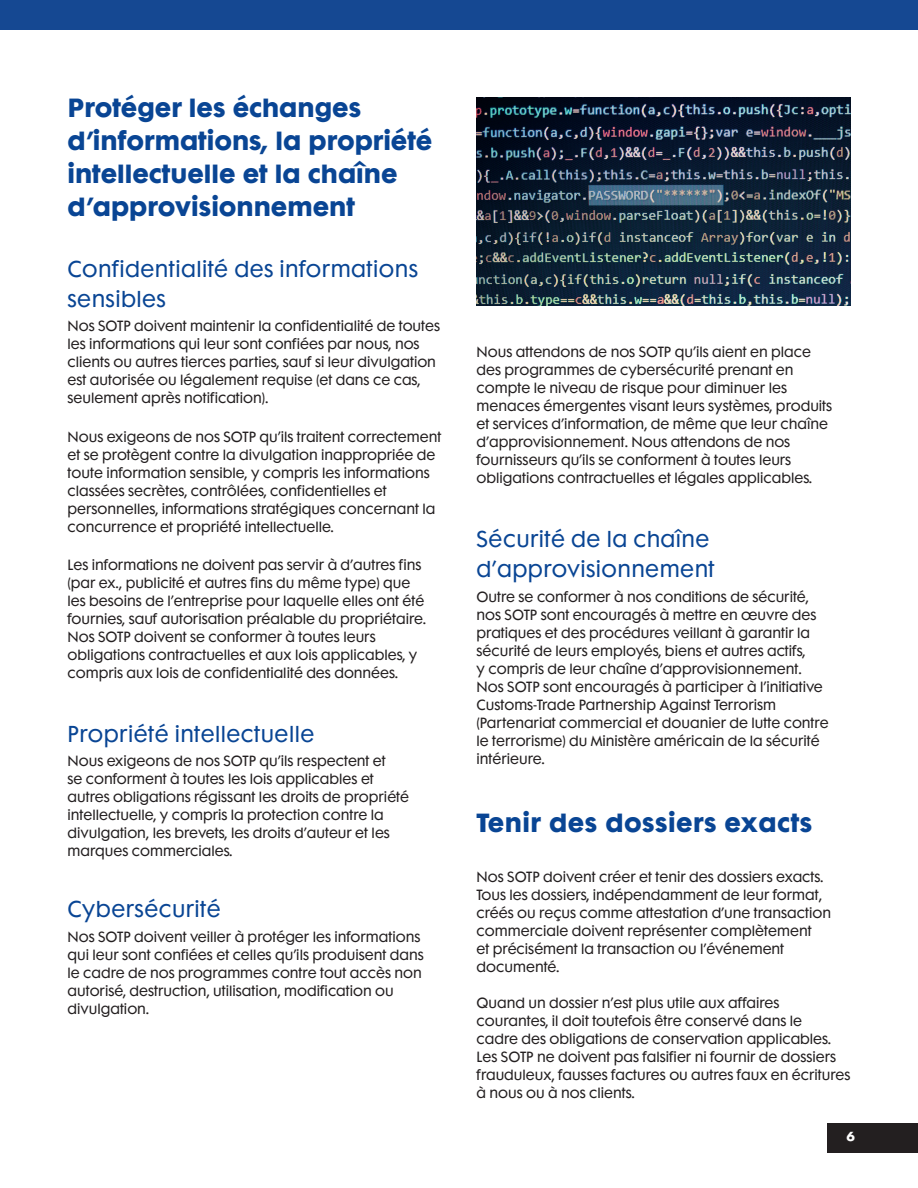
<style>
.page{position:relative;width:918px;height:1188px;background:#fff}
.page>*{position:absolute;margin:0;border:0;box-sizing:border-box;transform-origin:0 0}
.H2_BLUE{font:700 24px/33px "Futura Maxi Std";color:#094594}
.H2_BLUE-2{font:700 24px "Futura Maxi Std";letter-spacing:.02em;color:#094594}
.H2_BLUE-3{font:21px/30px "Futura Maxi Std";letter-spacing:.02em;color:#094594}
.body_-_body_text{font:13.5px/18px "Futura Maxi Std";color:#231f20}
.t1{font:700 12px "Futura Maxi Std";color:#fff}
</style>
<div class="page">
<div style="left:827px;top:1123px;width:91px;height:29px;background:#231f20"></div>
<img style="left:477px;top:98px;width:373px;height:207px">
<div style="left:0;top:0;width:918px;height:29px;background:#154892"></div>
<p class="H2_BLUE" style="left:68px;top:90px;width:366px">Protéger les échanges d’informations, la propriété intellectuelle et la chaîne d’approvisionnement</p>
<p class="H2_BLUE-3" style="left:68px;top:254px;width:352px">Confidentialité des informations sensibles</p>
<p class="body_-_body_text" style="left:68px;top:317px;width:374px">Nos SOTP doivent maintenir la confidentialité de toutes les informations qui leur sont confiées par nous, nos clients ou autres tierces parties, sauf si leur divulgation est autorisée ou légalement requise (et dans ce cas, seulement après notification).</p>
<p class="body_-_body_text" style="left:68px;top:427px;width:375px">Nous exigeons de nos SOTP qu’ils traitent correctement et se protègent contre la divulgation inappropriée de toute information sensible, y compris les informations classées secrètes, contrôlées, confidentielles et personnelles, informations stratégiques concernant la concurrence et propriété intellectuelle.</p>
<p class="body_-_body_text" style="left:68px;top:556px;width:360px">Les informations ne doivent pas servir à d’autres fins (par ex., publicité et autres fins du même type) que les besoins de l’entreprise pour laquelle elles ont été fournies, sauf autorisation préalable du propriétaire.<br>Nos SOTP doivent se conformer à toutes leurs obligations contractuelles et aux lois applicables, y compris aux lois de confidentialité des données.</p>
<p class="H2_BLUE-3" style="left:68px;top:719px;width:248px">Propriété intellectuelle</p>
<p class="body_-_body_text" style="left:68px;top:752px;width:343px">Nous exigeons de nos SOTP qu’ils respectent et<br>se conforment à toutes les lois applicables et autres obligations régissant les droits de propriété intellectuelle, y compris la protection contre la divulgation, les brevets, les droits d’auteur et les marques commerciales.</p>
<p class="H2_BLUE-3" style="left:68px;top:894px;width:155px">Cybersécurité</p>
<p class="body_-_body_text" style="left:68px;top:928px;width:358px">Nos SOTP doivent veiller à protéger les informations qui leur sont confiées et celles qu’ils produisent dans le cadre de nos programmes contre tout accès non autorisé, destruction, utilisation, modification ou divulgation.</p>
<p class="body_-_body_text" style="left:477px;top:343px;width:357px">Nous attendons de nos SOTP qu’ils aient en place des programmes de cybersécurité prenant en compte le niveau de risque pour diminuer les menaces émergentes visant leurs systèmes, produits et services d’information, de même que leur chaîne d’approvisionnement. Nous attendons de nos fournisseurs qu’ils se conforment à toutes leurs obligations contractuelles et légales applicables.</p>
<p class="H2_BLUE-3" style="left:477px;top:524px;width:240px">Sécurité de la chaîne d’approvisionnement</p>
<p class="body_-_body_text" style="left:477px;top:588px;width:354px">Outre se conformer à nos conditions de sécurité, nos SOTP sont encouragés à mettre en œuvre des pratiques et des procédures veillant à garantir la sécurité de leurs employés, biens et autres actifs,<br>y compris de leur chaîne d’approvisionnement.<br>Nos SOTP sont encouragés à participer à l’initiative Customs-Trade Partnership Against Terrorism (Partenariat commercial et douanier de lutte contre le terrorisme) du Ministère américain de la sécurité intérieure.</p>
<p class="H2_BLUE-2" style="left:477px;top:806px;width:337px">Tenir des dossiers exacts</p>
<p class="body_-_body_text" style="left:477px;top:868px;width:356px">Nos SOTP doivent créer et tenir des dossiers exacts.<br>Tous les dossiers, indépendamment de leur format, créés ou reçus comme attestation d’une transaction commerciale doivent représenter complètement<br>et précisément la transaction ou l’événement documenté.</p>
<p class="body_-_body_text" style="left:477px;top:994px;width:375px">Quand un dossier n’est plus utile aux affaires courantes, il doit toutefois être conservé dans le<br>cadre des obligations de conservation applicables.<br>Les SOTP ne doivent pas falsifier ni fournir de dossiers frauduleux, fausses factures ou autres faux en écritures à nous ou à nos clients.</p>
<p class="t1" style="left:847px;top:1128px;width:10px">6</p>
</div>
